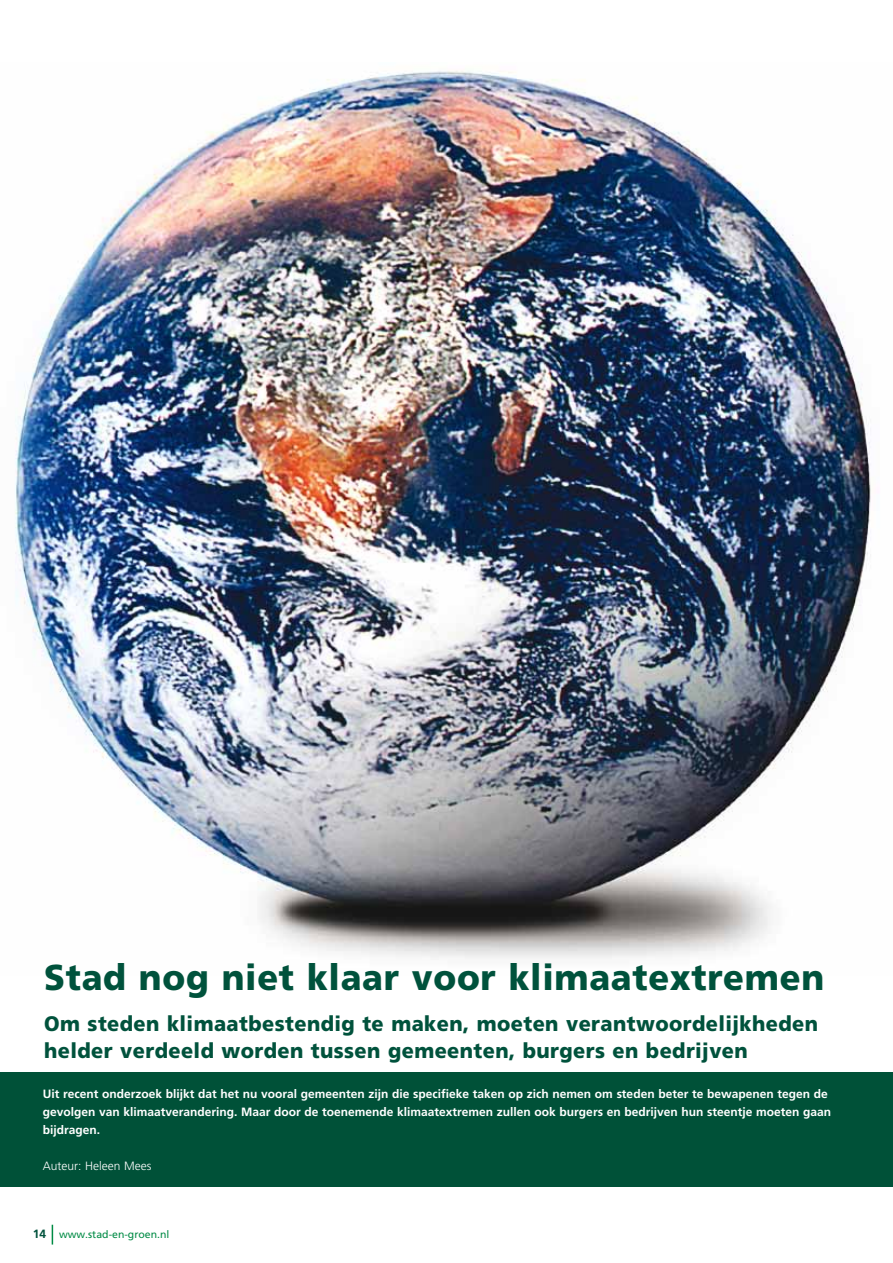
<style>
.page{position:relative;width:893px;height:1263px;background:#fff}
.page>*{position:absolute;margin:0;border:0;box-sizing:border-box;transform-origin:0 0}
.t1{font:900 36px "Frutiger";letter-spacing:.02em;color:#00523c;scale:.95 1}
.t2{font:900 21px/27px "Frutiger";letter-spacing:.02em;color:#00523c;scale:.95 1}
.t3{font:700 12px/18px "Frutiger";color:#fff}
.t4{font:300 12px "Frutiger";color:#fff}
.t5{font:10.5px "Frutiger";color:#008b45}
.s1{font-weight:700;font-size:12px;color:#00523c}
</style>
<div class="page">
<svg style="left:52px;top:1225px;width:1px;height:19px"></svg>
<img style="left:15px;top:71px;width:856px;height:888px">
<div style="left:0;top:1072px;width:893px;height:114px;background:#005138"></div>
<h1 class="t1" style="left:44px;top:955px;width:822px">Stad nog niet klaar voor klimaatextremen</h1>
<h2 class="t2" style="left:44px;top:1010px;width:816px">Om steden klimaatbestendig te maken, moeten verantwoordelijkheden helder verdeeld worden tussen gemeenten, burgers en bedrijven</h2>
<p class="t3" style="left:43px;top:1085px;width:790px">Uit recent onderzoek blijkt dat het nu vooral gemeenten zijn die specifieke taken op zich nemen om steden beter te bewapenen tegen de gevolgen van klimaatverandering. Maar door de toenemende klimaatextremen zullen ook burgers en bedrijven hun steentje moeten gaan bijdragen.</p>
<p class="t4" style="left:43px;top:1159px;width:110px">Auteur: Heleen Mees</p>
<p class="t5" style="left:33px;top:1228px;width:138px"><span class="s1">14</span> www.stad-en-groen.nl</p>
</div>
